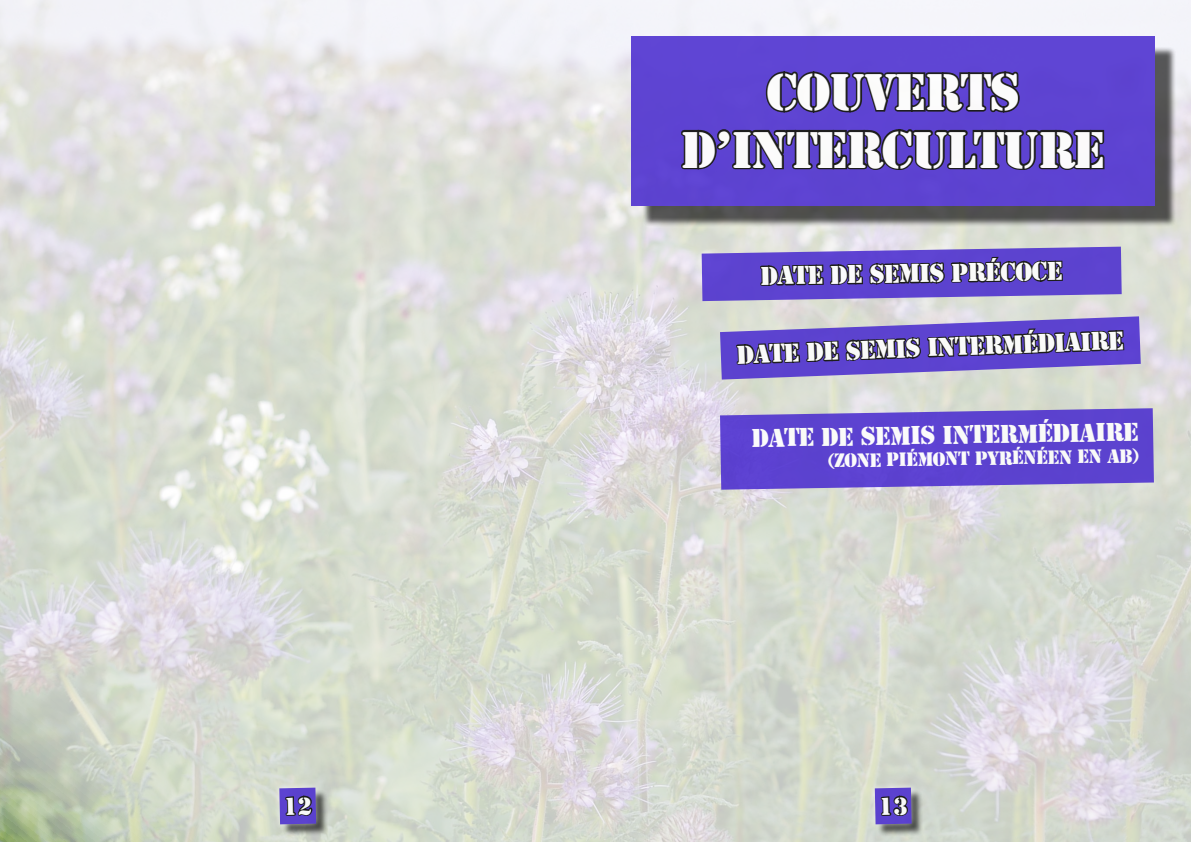
<style>
.page{position:relative;width:1191px;height:842px;background:#fff}
.page>*{position:absolute;margin:0;border:0;box-sizing:border-box;transform-origin:0 0}
.t1{font:48px/57.6px "Stencil Std";letter-spacing:-.03em;color:#fff;text-align:center}
.t2{font:24px "Stencil Std";color:#fff}
.t3{font:18px "Stencil Std";color:#fff}
</style>
<div class="page">
<img style="left:0;top:0;width:1191px;height:842px">
<div style="left:281px;top:789px;width:48px;height:48px;background:#000;opacity:.75"></div>
<div style="left:876px;top:789px;width:48px;height:48px;background:#000;opacity:.75"></div>
<div style="left:642px;top:47px;width:534px;height:180px;background:#000;opacity:.75"></div>
<div style="left:631px;top:36px;width:524px;height:170px;background:#5e44d2"></div>
<svg style="left:765px;top:71px;width:255px;height:42px"></svg>
<svg style="left:681px;top:129px;width:424px;height:41px"></svg>
<svg style="left:701px;top:245px;width:420px;height:57px;background:#6958b4"></svg>
<svg style="left:720px;top:315px;width:420px;height:66px;background:#7367ad"></svg>
<svg style="left:720px;top:408px;width:434px;height:82px;background:#6850d0"></svg>
<svg style="left:272px;top:781px;width:51px;height:61px;background:#8984ab"></svg>
<svg style="left:868px;top:781px;width:50px;height:61px;background:#8883ab"></svg>
<h1 class="t1" style="left:681px;top:64px;width:425px">COUVERTS<br>D’INTERCULTURE</h1>
<p class="t2" style="left:760px;top:260px;width:303px;rotate:-1deg">DATE DE SEMIS PRÉCOCE</p>
<p class="t2" style="left:736px;top:339px;width:389px;rotate:-2deg">DATE DE SEMIS INTERMÉDIAIRE</p>
<p class="t2" style="left:751px;top:423px;width:389px;rotate:-1deg">DATE DE SEMIS INTERMÉDIAIRE</p>
<p class="t3" style="left:827px;top:449px;width:313px;rotate:-1deg">(ZONE PIÉMONT PYRÉNÉEN EN AB)</p>
</div>
